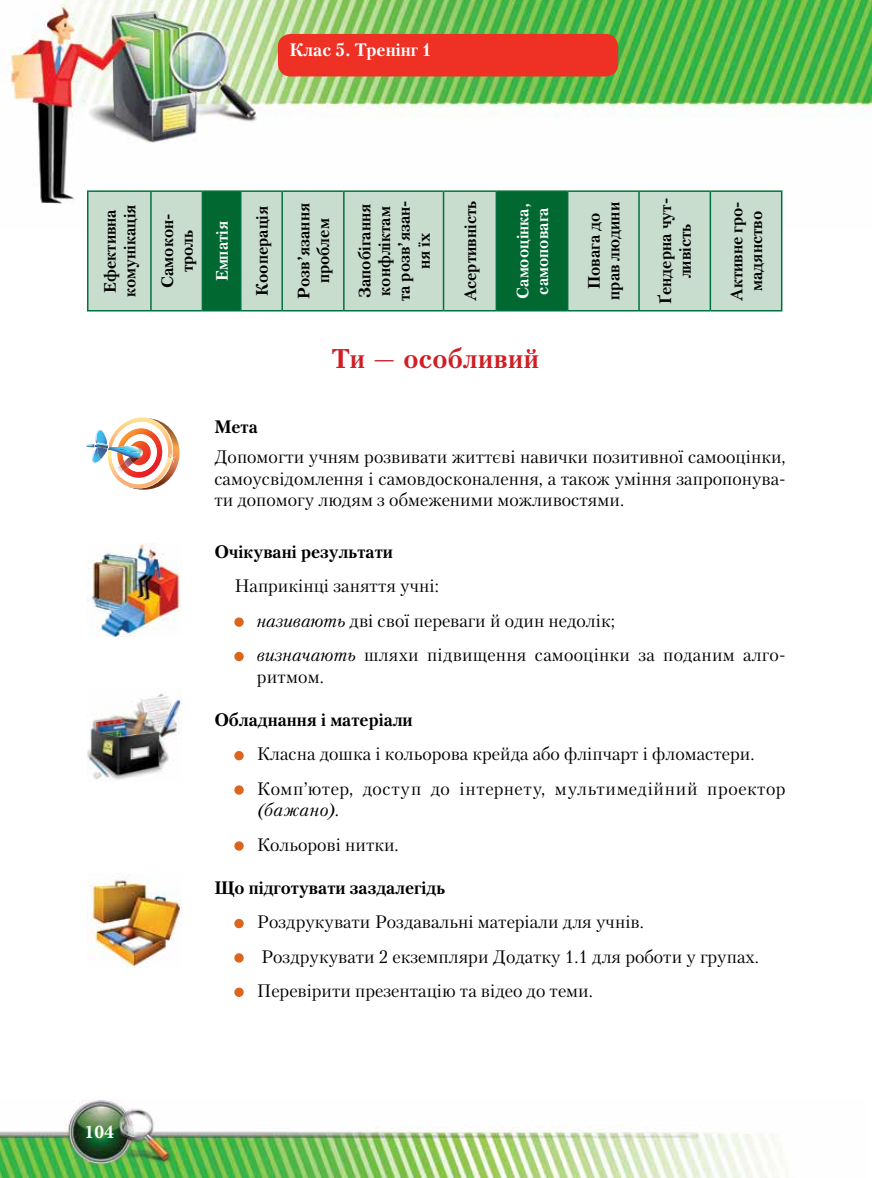
<style>
.page{position:relative;width:872px;height:1178px;background:#fff}
.page>*{position:absolute;margin:0;border:0;box-sizing:border-box;transform-origin:0 0}
.t1{font:700 27px "Petersburg C";letter-spacing:.01em;color:#cf1f25}
.t2{font:700 19.5px "Minion Pro";color:#fff}
.t3{font:18px/34.3px "Petersburg C";color:#000}
.t4{font:700 18px "Petersburg C";color:#000}
.t5{font:700 18px "Petersburg C";color:#fff}
.t6{font:700 16.5px/19.8px "Petersburg C";color:#000;text-align:center}
.t7{font:700 16.5px/19.8px "Petersburg C";color:#fff}
.s1{font-style:italic}
</style>
<div class="page">
<img style="left:0;top:1099px;width:788px;height:79px">
<img style="left:10px;top:0;width:862px;height:229px">
<div style="left:235px;top:618px;width:8px;height:8px;background:#dc651e;border-radius:50%"></div>
<div style="left:234px;top:617px;width:10px;height:10px;border:2px solid #dc651e;border-radius:50%"></div>
<div style="left:235px;top:652px;width:8px;height:8px;background:#dc651e;border-radius:50%"></div>
<div style="left:234px;top:652px;width:10px;height:9px;border:2px solid #dc651e;border-radius:50%"></div>
<div style="left:235px;top:752px;width:8px;height:7px;background:#dc651e;border-radius:50%"></div>
<div style="left:234px;top:751px;width:10px;height:9px;border:2px solid #dc651e;border-radius:50%"></div>
<div style="left:235px;top:786px;width:8px;height:8px;background:#dc651e;border-radius:50%"></div>
<div style="left:234px;top:785px;width:10px;height:10px;border:2px solid #dc651e;border-radius:50%"></div>
<div style="left:235px;top:842px;width:8px;height:8px;background:#dc651e;border-radius:50%"></div>
<div style="left:234px;top:841px;width:10px;height:10px;border:2px solid #dc651e;border-radius:50%"></div>
<div style="left:235px;top:919px;width:8px;height:8px;background:#dc651e;border-radius:50%"></div>
<div style="left:234px;top:919px;width:10px;height:9px;border:2px solid #dc651e;border-radius:50%"></div>
<div style="left:235px;top:954px;width:8px;height:8px;background:#dc651e;border-radius:50%"></div>
<div style="left:234px;top:953px;width:10px;height:9px;border:2px solid #dc651e;border-radius:50%"></div>
<div style="left:235px;top:988px;width:8px;height:8px;background:#dc651e;border-radius:50%"></div>
<div style="left:234px;top:987px;width:10px;height:10px;border:2px solid #dc651e;border-radius:50%"></div>
<img style="left:87px;top:693px;width:94px;height:87px">
<img style="left:87px;top:543px;width:94px;height:94px">
<img style="left:86px;top:418px;width:94px;height:72px">
<div style="left:88px;top:192px;width:693px;height:118px;background:#c9ddcf"></div>
<svg style="left:203px;top:192px;width:364px;height:118px;background:#8bb99e"></svg>
<hr style="left:87px;top:190px;width:64px;height:2px;background:#00723f">
<hr style="left:87px;top:192px;width:1px;height:118px;background:#00723f">
<hr style="left:151px;top:190px;width:51px;height:2px;background:#00723f">
<hr style="left:150px;top:192px;width:2px;height:118px;background:#00723f">
<hr style="left:202px;top:190px;width:39px;height:2px;background:#00723f">
<hr style="left:202px;top:192px;width:1px;height:118px;background:#00723f">
<hr style="left:241px;top:190px;width:41px;height:2px;background:#00723f">
<hr style="left:240px;top:192px;width:1px;height:118px;background:#00723f">
<hr style="left:282px;top:190px;width:62px;height:2px;background:#00723f">
<hr style="left:281px;top:192px;width:2px;height:118px;background:#00723f">
<hr style="left:344px;top:190px;width:99px;height:2px;background:#00723f">
<hr style="left:343px;top:192px;width:1px;height:118px;background:#00723f">
<hr style="left:443px;top:190px;width:53px;height:2px;background:#00723f">
<hr style="left:443px;top:192px;width:1px;height:118px;background:#00723f">
<hr style="left:496px;top:190px;width:71px;height:2px;background:#00723f">
<hr style="left:495px;top:192px;width:2px;height:118px;background:#00723f">
<hr style="left:567px;top:190px;width:72px;height:2px;background:#00723f">
<hr style="left:567px;top:192px;width:1px;height:118px;background:#00723f">
<hr style="left:639px;top:190px;width:71px;height:2px;background:#00723f">
<hr style="left:638px;top:192px;width:2px;height:118px;background:#00723f">
<hr style="left:710px;top:190px;width:72px;height:2px;background:#00723f">
<hr style="left:709px;top:192px;width:2px;height:118px;background:#00723f">
<hr style="left:781px;top:192px;width:1px;height:118px;background:#00723f">
<hr style="left:87px;top:310px;width:64px;height:1px;background:#00723f">
<hr style="left:151px;top:310px;width:51px;height:1px;background:#00723f">
<hr style="left:202px;top:310px;width:39px;height:1px;background:#00723f">
<hr style="left:241px;top:310px;width:41px;height:1px;background:#00723f">
<hr style="left:282px;top:310px;width:62px;height:1px;background:#00723f">
<hr style="left:344px;top:310px;width:99px;height:1px;background:#00723f">
<hr style="left:443px;top:310px;width:53px;height:1px;background:#00723f">
<hr style="left:496px;top:310px;width:71px;height:1px;background:#00723f">
<hr style="left:567px;top:310px;width:72px;height:1px;background:#00723f">
<hr style="left:639px;top:310px;width:71px;height:1px;background:#00723f">
<hr style="left:710px;top:310px;width:72px;height:1px;background:#00723f">
<div style="left:278px;top:34px;width:340px;height:42px;background:#ee3124;border-radius:13px"></div>
<img style="left:87px;top:874px;width:94px;height:93px">
<p class="t5" style="left:289px;top:40px;width:144px">Клас 5. Тренінг 1</p>
<p class="t6" style="left:100px;top:297px;width:94px;text-align:left;rotate:-90deg">Ефективна комунікація</p>
<p class="t6" style="left:157px;top:288px;width:76px;rotate:-90deg">Самокон&shy;троль</p>
<p class="t7" style="left:212px;top:281px;width:62px;rotate:-90deg">Емпатія</p>
<p class="t6" style="left:252px;top:296px;width:91px;rotate:-90deg">Кооперація</p>
<p class="t6" style="left:294px;top:299px;width:97px;rotate:-90deg">Розв’язання проблем</p>
<p class="t6" style="left:355px;top:301px;width:101px;rotate:-90deg">Запобігання конфліктам та розв’язан&shy;ня їх</p>
<p class="t6" style="left:460px;top:301px;width:102px;rotate:-90deg">Асертивність</p>
<p class="t7" style="left:513px;top:299px;width:97px;rotate:-90deg">Самооцінка, самоповага</p>
<p class="t6" style="left:584px;top:300px;width:99px;rotate:-90deg">Повага до прав людини</p>
<p class="t6" style="left:655px;top:304px;width:108px;rotate:-90deg">Ґендерна чут&shy;ливість</p>
<p class="t6" style="left:727px;top:301px;width:101px;rotate:-90deg">Активне гро&shy;мадянство</p>
<h1 class="t1" style="left:332px;top:343px;width:208px">Ти — особливий</h1>
<p class="t2" style="left:85px;top:1118px;width:31px">104</p>
<p class="t4" style="left:214px;top:416px;width:45px">Мета</p>
<p class="t3" style="left:214px;top:446px;width:573px;line-height:21.6px;text-align:justify">Допомогти учням розвивати життєві навички позитивної самооцінки, самоусвідомлення і самовдосконалення, а також уміння запропонува&shy;ти допомогу людям з обмеженими можливостями.</p>
<p class="t4" style="left:214px;top:541px;width:180px">Очікувані результати</p>
<p class="t3" style="left:257px;top:569px;width:530px;text-indent:-23px">Наприкінці заняття учні:<br><span class="s1">називають</span> дві свої переваги й один недолік;<br><span class="s1">визначають</span> шляхи підвищення самооцінки за поданим алго-</p>
<p class="t3" style="left:257px;top:659px;width:69px">ритмом.</p>
<p class="t4" style="left:214px;top:709px;width:200px">Обладнання і матеріали</p>
<p class="t3" style="left:257px;top:737px;width:530px">Класна дошка і кольорова крейда або фліпчарт і фломастери.<br>Комп’ютер, доступ до інтернету, мультимедійний проектор</p>
<p class="t3" style="left:257px;top:793px;width:143px"><span class="s1">(бажано)</span>.<br>Кольорові нитки.</p>
<p class="t4" style="left:214px;top:877px;width:232px">Що підготувати заздалегідь</p>
<p class="t3" style="left:257px;top:904px;width:503px">Роздрукувати Роздавальні матеріали для учнів.<br>Роздрукувати 2 екземпляри Додатку 1.1 для роботи у групах.<br>Перевірити презентацію та відео до теми.</p>
</div>
